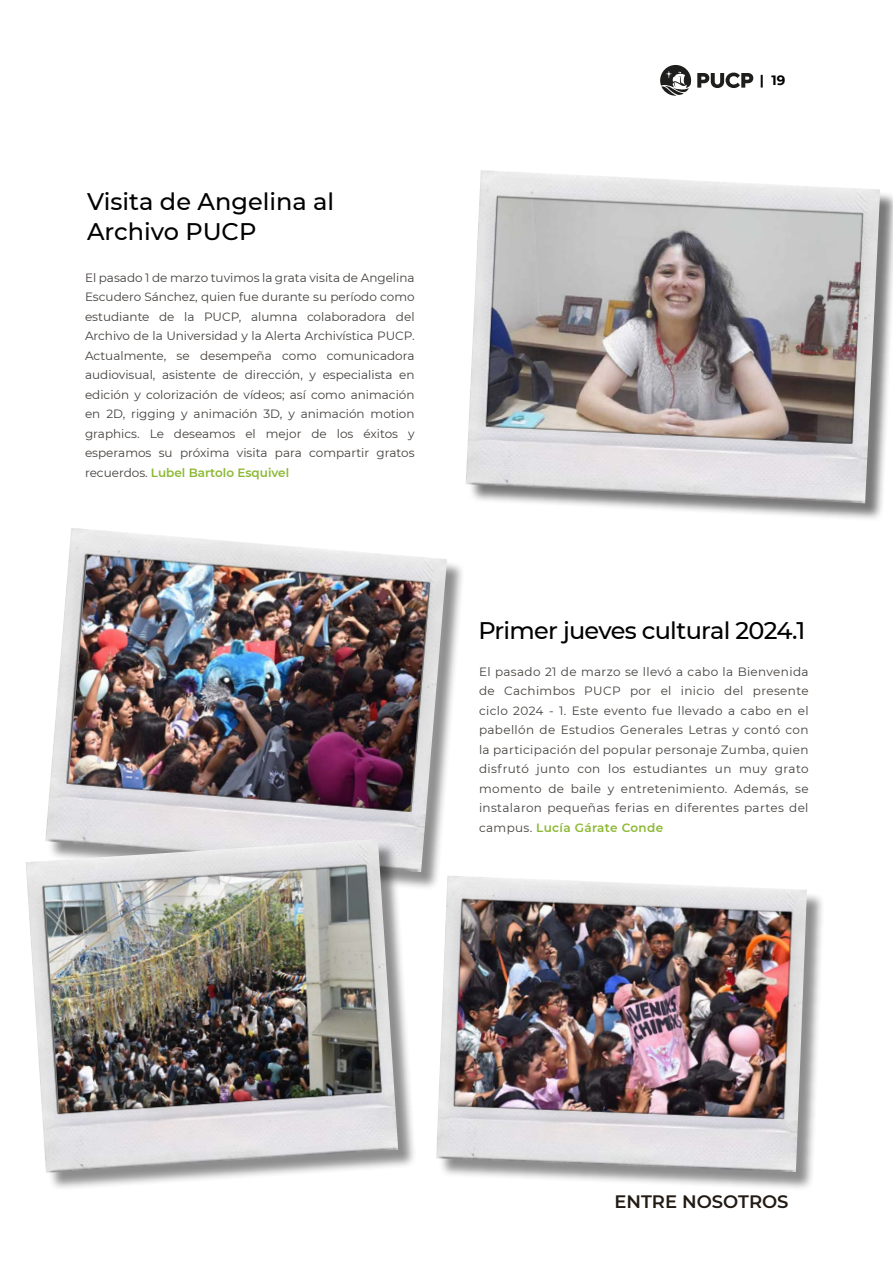
<style>
.page{position:relative;width:893px;height:1263px;background:#fff}
.page>*{position:absolute;margin:0;border:0;box-sizing:border-box;transform-origin:0 0}
.t1{font:500 24px/30px "Montserrat";letter-spacing:-.015em;color:#000}
.t2{font:600 18px "Montserrat";color:#221b15}
.t3{font:700 13.5px "Montserrat";color:#000}
.t4{font:12px/19.5px "Montserrat";letter-spacing:.01em;color:#44403d;text-align:justify}
.s1{font-weight:600;color:#8cb833}
</style>
<div class="page">
<svg style="left:660px;top:65px;width:31px;height:31px"></svg>
<svg style="left:697px;top:73px;width:56px;height:15px"></svg>
<div style="left:468px;top:173px;width:425px;height:349px;background:#000;opacity:.53"></div>
<img style="left:466px;top:170px;width:414px;height:333px">
<div style="left:47px;top:530px;width:419px;height:361px;background:#000;opacity:.45"></div>
<img style="left:45px;top:528px;width:402px;height:344px">
<div style="left:28px;top:841px;width:389px;height:350px;background:#000;opacity:.45"></div>
<img style="left:26px;top:839px;width:372px;height:334px">
<div style="left:439px;top:878px;width:387px;height:313px;background:#000;opacity:.45"></div>
<img style="left:436px;top:875px;width:371px;height:297px">
<h1 class="t1" style="left:87px;top:186px;width:249px">Visita de Angelina al<br>Archivo PUCP</h1>
<p class="t4" style="left:85px;top:267px;width:331px">El pasado 1 de marzo tuvimos la grata visita de Angelina Escudero Sánchez, quien fue durante su período como estudiante de la PUCP, alumna colaboradora del Archivo de la Universidad y la Alerta Archivística PUCP.<br>Actualmente, se desempeña como comunicadora audiovisual, asistente de dirección, y especialista en edición y colorización de vídeos; así como animación en 2D, rigging y animación 3D, y animación motion graphics. Le deseamos el mejor de los éxitos y esperamos su próxima visita para compartir gratos recuerdos. <span class="s1">Lubel Bartolo Esquivel</span></p>
<p class="t3" style="left:760px;top:70px;width:27px">| 19</p>
<h1 class="t1" style="left:478px;top:614px;width:329px">Primer jueves cultural 2024.1</h1>
<p class="t4" style="left:479px;top:661px;width:331px">El pasado 21 de marzo se llevó a cabo la Bienvenida de Cachimbos PUCP por el inicio del presente ciclo 2024 - 1. Este evento fue llevado a cabo en el pabellón de Estudios Generales Letras y contó con la participación del popular personaje Zumba, quien disfrutó junto con los estudiantes un muy grato momento de baile y entretenimiento. Además, se instalaron pequeñas ferias en diferentes partes del campus. <span class="s1">Lucía Gárate Conde</span></p>
<h2 class="t2" style="left:614px;top:1188px;width:176px">ENTRE NOSOTROS</h2>
</div>
